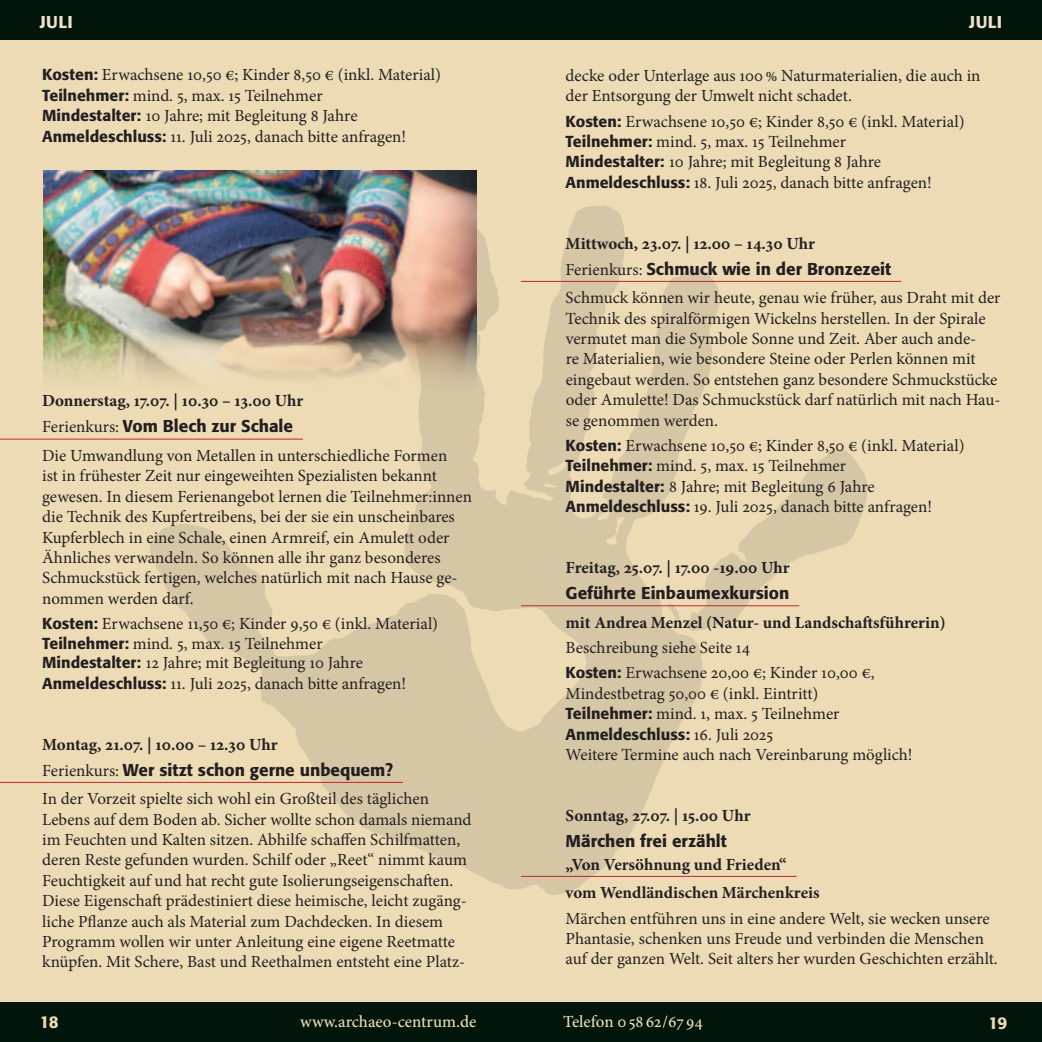
<style>
.page{position:relative;width:1042px;height:1042px;background:#fff}
.page>*{position:absolute;margin:0;border:0;box-sizing:border-box;transform-origin:0 0}
.t1{font:16.97px/20.3px "Minion Pro";letter-spacing:-.005em;color:#231f20}
.t2{font:700 16.97px/28.9px "Minion Pro";color:#231f20}
.t3{font:500 16.97px "Formata BQ";color:#231f20}
.t4{font:500 16.97px "Minion Pro";color:#eddbb5}
.t5{font:500 16.97px "Formata BQ";letter-spacing:.03em;color:#f0e1cd}
.t6{font:500 16.97px "Formata BQ";color:#eddbb5}
.t7{font:500 15.75px "Formata BQ";color:#231f20}
.s1{font-family:"Formata BQ";font-weight:500;font-size:15.75px}
.s2{font-family:"Minion Pro";font-weight:400}
.s3{font-family:"Minion Pro";font-weight:400;font-size:16.97px}
</style>
<div class="page">
<div style="left:0;top:30px;width:1042px;height:984px;background:#eddbb5"></div>
<svg style="left:148px;top:204px;width:721px;height:691px"></svg>
<img style="left:43px;top:170px;width:433px;height:221px">
<div style="left:0;top:0;width:1042px;height:40px;background:#01150a"></div>
<div style="left:0;top:1002px;width:1042px;height:40px;background:#01150a"></div>
<hr style="left:521px;top:281px;width:380px;height:1px;background:#c0262d">
<hr style="left:521px;top:605px;width:278px;height:1px;background:#c0262d">
<hr style="left:521px;top:876px;width:276px;height:1px;background:#c0262d">
<hr style="left:0;top:439px;width:303px;height:1px;background:#c0262d">
<hr style="left:0;top:782px;width:403px;height:1px;background:#c0262d">
<p class="t5" style="left:40px;top:11px;width:35px">Juli</p>
<p class="t5" style="left:969px;top:11px;width:35px">Juli</p>
<p class="t1" style="left:42px;top:65px;width:400px"><span class="s1">Kosten:</span> Erwachsene 10,50 €; Kinder 8,50 € (inkl. Material)<br><span class="s1">Teilnehmer:</span> mind. 5, max. 15 Teilnehmer<br><span class="s1">Mindestalter:</span> 10 Jahre; mit Begleitung 8 Jahre <span class="s1">Anmeldeschluss:</span> 11. Juli 2025, danach bitte anfragen!</p>
<p class="t2" style="left:42px;top:386px;width:263px">Donnerstag, 17.07. | 10.30 – 13.00 Uhr</p>
<p class="t3" style="left:42px;top:416px;width:252px"><span class="s2">Ferienkurs:</span> Vom Blech zur Schale</p>
<p class="t1" style="left:42px;top:445px;width:431px">Die Umwandlung von Metallen in unterschiedliche Formen<br>ist in frühester Zeit nur eingeweihten Spezialisten bekannt gewesen. In diesem Ferienangebot lernen die Teilnehmer:innen die Technik des Kupfertreibens, bei der sie ein unscheinbares Kupferblech in eine Schale, einen Armreif, ein Amulett oder Ähnliches verwandeln. So können alle ihr ganz besonderes Schmuckstück fertigen, welches natürlich mit nach Hause ge&shy;nommen werden darf.</p>
<p class="t1" style="left:42px;top:614px;width:397px"><span class="s1">Kosten:</span> Erwachsene 11,50 €; Kinder 9,50 € (inkl. Material)<br><span class="s1">Teilnehmer:</span> mind. 5, max. 15 Teilnehmer<br><span class="s1">Mindestalter:</span> 12 Jahre; mit Begleitung 10 Jahre <span class="s1">Anmeldeschluss:</span> 11. Juli 2025, danach bitte anfragen!</p>
<p class="t2" style="left:42px;top:730px;width:237px">Montag, 21.07. | 10.00 – 12.30 Uhr</p>
<p class="t3" style="left:42px;top:759px;width:352px"><span class="s2">Ferienkurs:</span> Wer sitzt schon gerne unbequem?</p>
<p class="t1" style="left:42px;top:789px;width:431px">In der Vorzeit spielte sich wohl ein Großteil des täglichen Lebens auf dem Boden ab. Sicher wollte schon damals niemand im Feuchten und Kalten sitzen. Abhilfe schaffen Schilfmatten, deren Reste gefunden wurden. Schilf oder „Reet“ nimmt kaum Feuchtigkeit auf und hat recht gute Isolierungseigenschaften.<br>Diese Eigenschaft prädestiniert diese heimische, leicht zugäng&shy;liche Pflanze auch als Material zum Dachdecken. In diesem Programm wollen wir unter Anleitung eine eigene Reetmatte knüpfen. Mit Schere, Bast und Reethalmen entsteht eine Platz-</p>
<p class="t1" style="left:566px;top:65px;width:416px">decke oder Unterlage aus 100% Naturmaterialien, die auch in der Entsorgung der Umwelt nicht schadet.</p>
<p class="t1" style="left:566px;top:111px;width:400px"><span class="s1">Kosten:</span> Erwachsene 10,50 €; Kinder 8,50 € (inkl. Material)<br><span class="s1">Teilnehmer:</span> mind. 5, max. 15 Teilnehmer<br><span class="s1">Mindestalter:</span> 10 Jahre; mit Begleitung 8 Jahre <span class="s1">Anmeldeschluss:</span> 18. Juli 2025, danach bitte anfragen!</p>
<p class="t2" style="left:566px;top:229px;width:251px">Mittwoch, 23.07. | 12.00 – 14.30 Uhr</p>
<p class="t3" style="left:566px;top:258px;width:327px"><span class="s2">Ferienkurs:</span> Schmuck wie in der Bronzezeit</p>
<p class="t1" style="left:566px;top:288px;width:436px">Schmuck können wir heute, genau wie früher, aus Draht mit der Technik des spiralförmigen Wickelns herstellen. In der Spirale vermutet man die Symbole Sonne und Zeit. Aber auch ande-<br>re Materialien, wie besondere Steine oder Perlen können mit eingebaut werden. So entstehen ganz besondere Schmuckstücke oder Amulette! Das Schmuckstück darf natürlich mit nach Hau&shy;se genommen werden.</p>
<p class="t1" style="left:566px;top:435px;width:400px"><span class="s1">Kosten:</span> Erwachsene 10,50 €; Kinder 8,50 € (inkl. Material)<br><span class="s1">Teilnehmer:</span> mind. 5, max. 15 Teilnehmer<br><span class="s1">Mindestalter:</span> 8 Jahre; mit Begleitung 6 Jahre <span class="s1">Anmeldeschluss:</span> 19. Juli 2025, danach bitte anfragen!</p>
<p class="t2" style="left:566px;top:553px;width:226px">Freitag, 25.07. | 17.00 -19.00 Uhr</p>
<p class="t3" style="left:566px;top:582px;width:225px">Geführte Einbaumexkursion</p>
<p class="t2" style="left:566px;top:607px;width:381px">mit Andrea Menzel (Natur- und Landschaftsführerin)</p>
<p class="t1" style="left:566px;top:635px;width:310px;line-height:25.4px">Beschreibung siehe Seite 14<br><span class="s1">Kosten:</span> Erwachsene 20,00 €; Kinder 10,00 €,</p>
<p class="t1" style="left:566px;top:683px;width:275px">Mindestbetrag 50,00 € (inkl. Eintritt)<br><span class="s1">Teilnehmer:</span> mind. 1, max. 5 Teilnehmer</p>
<p class="t7" style="left:566px;top:724px;width:209px">Anmeldeschluss: <span class="s3">16. Juli 2025</span></p>
<p class="t1" style="left:566px;top:744px;width:348px">Weitere Termine auch nach Vereinbarung möglich!</p>
<p class="t2" style="left:566px;top:801px;width:186px">Sonntag, 27.07. | 15.00 Uhr</p>
<p class="t3" style="left:566px;top:830px;width:163px">Märchen frei erzählt</p>
<p class="t2" style="left:566px;top:849px;width:255px">„Von Versöhnung und Frieden“ vom Wendländischen Märchenkreis</p>
<p class="t1" style="left:566px;top:908px;width:434px">Märchen entführen uns in eine andere Welt, sie wecken unsere<br>Phantasie, schenken uns Freude und verbinden die Menschen auf der ganzen Welt. Seit alters her wurden Geschichten erzählt.</p>
<p class="t6" style="left:40px;top:1011px;width:20px">18</p>
<p class="t4" style="left:300px;top:1010px;width:177px">www.archaeo-centrum.de</p>
<p class="t4" style="left:563px;top:1010px;width:141px">Telefon 05862/67 94</p>
<p class="t6" style="left:988px;top:1013px;width:20px">19</p>
</div>
